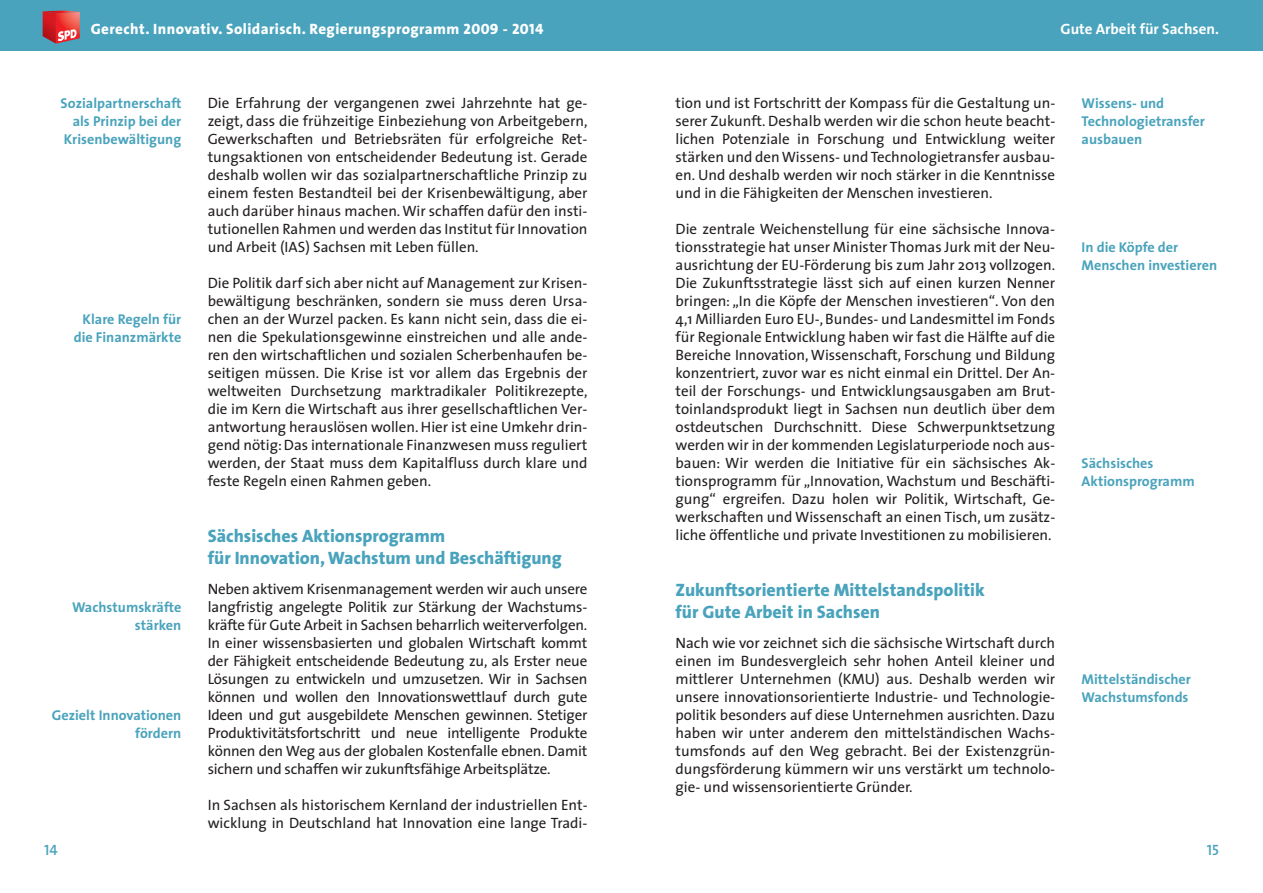
<style>
.page{position:relative;width:1263px;height:893px;background:#fff}
.page>*{position:absolute;margin:0;border:0;box-sizing:border-box;transform-origin:0 0}
.t1{font:800 18px/21.6px "The Sans";color:#49a3bc}
.t2{font:15px/18px "The Sans";color:#231f20;text-align:justify}
.t3{font:800 15px "The Sans";letter-spacing:.03em;color:#fff}
.t4{font:700 15px "The Sans";color:#fff}
.t5{font:15px "The Sans Semi Bold Caps";color:#49a3bc}
.t6{font:700 14.25px/18px "The Sans";color:#49a3bc}
.s1{font-family:"The Sans Extra Bold Caps";font-weight:400}
</style>
<div class="page">
<div style="left:0;top:0;width:1263px;height:51px;background:#49a3bc"></div>
<svg style="left:43px;top:11px;width:37px;height:33px"></svg>
<p class="t3" style="left:91px;top:23px;width:454px">Gerecht. Innovativ. Solidarisch. Regierungsprogramm <span class="s1">2009 - 2014</span></p>
<p class="t6" style="left:61px;top:96px;width:122px;text-align:right">Sozialpartnerschaft als Prinzip bei der<br>Krisenbewältigung</p>
<p class="t6" style="left:74px;top:312px;width:109px;text-align:right">Klare Regeln für die Finanzmärkte</p>
<p class="t6" style="left:72px;top:600px;width:111px;text-align:right">Wachstumskräfte stärken</p>
<p class="t6" style="left:52px;top:708px;width:131px;text-align:right">Gezielt Innovationen fördern</p>
<p class="t5" style="left:44px;top:841px;width:15px">14</p>
<p class="t2" style="left:208px;top:95px;width:381px">Die Erfahrung der vergangenen zwei Jahrzehnte hat ge&shy;zeigt, dass die frühzeitige Einbeziehung von Arbeitgebern, Gewerkschaften und Betriebsräten für erfolgreiche Ret&shy;tungsaktionen von entscheidender Bedeutung ist. Gerade deshalb wollen wir das sozialpartnerschaftliche Prinzip zu einem festen Bestandteil bei der Krisenbewältigung, aber auch darüber hinaus machen. Wir schaffen dafür den insti&shy;tutionellen Rahmen und werden das Institut für Innovation und Arbeit (IAS) Sachsen mit Leben füllen.</p>
<p class="t2" style="left:208px;top:275px;width:381px">Die Politik darf sich aber nicht auf Management zur Krisen&shy;bewältigung beschränken, sondern sie muss deren Ursa&shy;chen an der Wurzel packen. Es kann nicht sein, dass die ei&shy;nen die Spekulationsgewinne einstreichen und alle ande&shy;ren den wirtschaftlichen und sozialen Scherbenhaufen be&shy;seitigen müssen. Die Krise ist vor allem das Ergebnis der weltweiten Durchsetzung marktradikaler Politikrezepte, die im Kern die Wirtschaft aus ihrer gesellschaftlichen Ver&shy;antwortung herauslösen wollen. Hier ist eine Umkehr drin&shy;gend nötig: Das internationale Finanzwesen muss reguliert werden, der Staat muss dem Kapitalfluss durch klare und feste Regeln einen Rahmen geben.</p>
<p class="t1" style="left:208px;top:527px;width:356px">Sächsisches Aktionsprogramm<br>für Innovation, Wachstum und Beschäftigung</p>
<p class="t2" style="left:208px;top:581px;width:381px">Neben aktivem Krisenmanagement werden wir auch unsere langfristig angelegte Politik zur Stärkung der Wachstums&shy;kräfte für Gute Arbeit in Sachsen beharrlich weiterverfolgen.<br>In einer wissensbasierten und globalen Wirtschaft kommt der Fähigkeit entscheidende Bedeutung zu, als Erster neue Lösungen zu entwickeln und umzusetzen. Wir in Sachsen können und wollen den Innovationswettlauf durch gute Ideen und gut ausgebildete Menschen gewinnen. Stetiger Produktivitätsfortschritt und neue intelligente Produkte können den Weg aus der globalen Kostenfalle ebnen. Damit sichern und schaffen wir zukunftsfähige Arbeitsplätze.</p>
<p class="t2" style="left:208px;top:797px;width:381px">In Sachsen als historischem Kernland der industriellen Ent&shy;wicklung in Deutschland hat Innovation eine lange Tradi-</p>
<p class="t4" style="left:1060px;top:23px;width:160px">Gute Arbeit für Sachsen.</p>
<p class="t2" style="left:675px;top:95px;width:381px">tion und ist Fortschritt der Kompass für die Gestaltung un&shy;serer Zukunft. Deshalb werden wir die schon heute beacht&shy;lichen Potenziale in Forschung und Entwicklung weiter stärken und den Wissens- und Technologietransfer ausbau&shy;en. Und deshalb werden wir noch stärker in die Kenntnisse und in die Fähigkeiten der Menschen investieren.</p>
<p class="t2" style="left:675px;top:221px;width:381px">Die zentrale Weichenstellung für eine sächsische Innova&shy;tionsstrategie hat unser Minister Thomas Jurk mit der Neu&shy;ausrichtung der EU-Förderung bis zum Jahr 2013 vollzogen.<br>Die Zukunftsstrategie lässt sich auf einen kurzen Nenner bringen: „In die Köpfe der Menschen investieren“. Von den 4,1 Milliarden Euro EU-, Bundes- und Landesmittel im Fonds für Regionale Entwicklung haben wir fast die Hälfte auf die Bereiche Innovation, Wissenschaft, Forschung und Bildung konzentriert, zuvor war es nicht einmal ein Drittel. Der An&shy;teil der Forschungs- und Entwicklungsausgaben am Brut&shy;toinlandsprodukt liegt in Sachsen nun deutlich über dem ostdeutschen Durchschnitt. Diese Schwerpunktsetzung werden wir in der kommenden Legislaturperiode noch aus&shy;bauen: Wir werden die Initiative für ein sächsisches Ak&shy;tionsprogramm für „Innovation, Wachstum und Beschäfti&shy;gung“ ergreifen. Dazu holen wir Politik, Wirtschaft, Ge&shy;werkschaften und Wissenschaft an einen Tisch, um zusätz&shy;liche öffentliche und private Investitionen zu mobilisieren.</p>
<p class="t1" style="left:675px;top:581px;width:311px">Zukunftsorientierte Mittelstandspolitik für Gute Arbeit in Sachsen</p>
<p class="t2" style="left:675px;top:635px;width:381px">Nach wie vor zeichnet sich die sächsische Wirtschaft durch einen im Bundesvergleich sehr hohen Anteil kleiner und mittlerer Unternehmen (KMU) aus. Deshalb werden wir unsere innovationsorientierte Industrie- und Technologie&shy;politik besonders auf diese Unternehmen ausrichten. Dazu haben wir unter anderem den mittelständischen Wachs&shy;tumsfonds auf den Weg gebracht. Bei der Existenzgrün&shy;dungsförderung kümmern wir uns verstärkt um technolo&shy;gie- und wissensorientierte Gründer.</p>
<p class="t6" style="left:1082px;top:96px;width:125px">Wissens- und<br>Technologietransfer ausbauen</p>
<p class="t6" style="left:1082px;top:240px;width:137px">In die Köpfe der<br>Menschen investieren</p>
<p class="t6" style="left:1082px;top:456px;width:115px">Sächsisches<br>Aktionsprogramm</p>
<p class="t6" style="left:1082px;top:672px;width:111px">Mittelständischer<br>Wachstumsfonds</p>
<p class="t5" style="left:1207px;top:841px;width:14px">15</p>
</div>
